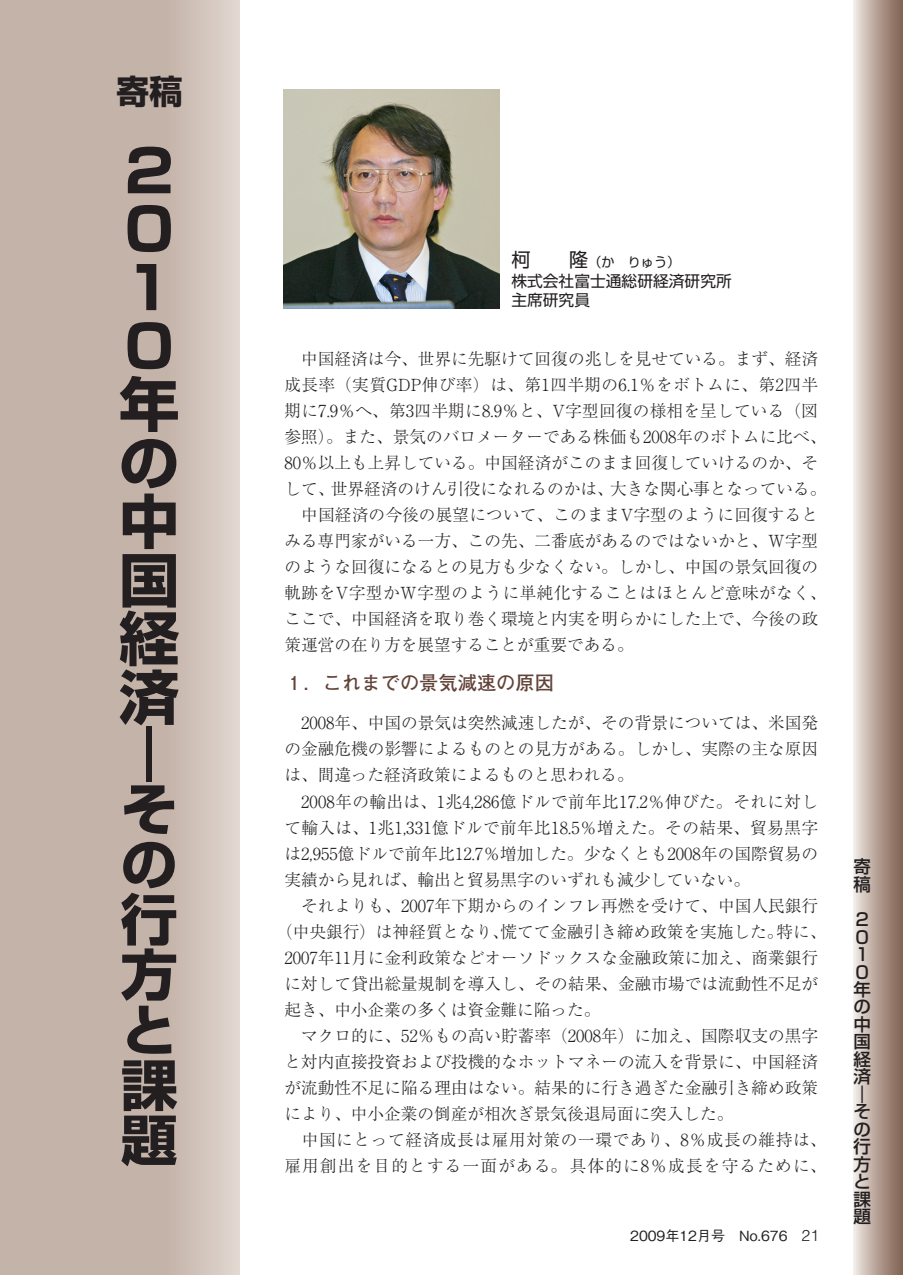
<style>
.page{position:relative;width:903px;height:1275px;background:#fff}
.page>*{position:absolute;margin:0;border:0;box-sizing:border-box;transform-origin:0 0}
.寄稿タテ-見出し{font:700 58.62px/58.4px "Shin Go Pr 5";color:#231f20}
.寄稿タテ-見出し-2{font:700 55.12px/55.1px "Shin Go Pr 5";color:#231f20}
.寄稿タテ-見出し-3{font:700 33.25px "Shin Go Pr 5";color:#231f20}
.寄稿タテ-タイトル大{font:700 19.25px "Futo Go B101 Pr 5";color:#624339}
.t1{font:500 17.5px/17.5px "Shin Go Pr 5";color:#231f20}
.寄稿タテ-本文{font:300 16.62px/26.1px "Ryumin Pr 5";letter-spacing:.005em;color:#231f20;text-align:justify}
.寄稿タテ-本文-2{font:300 16.62px/26.1px "Ryumin Pr 5";letter-spacing:.055em;color:#231f20}
.寄稿タテ-氏名_肩書き{font:15.75px "Shin Go Pr 5";color:#231f20}
.t2{font:500 14px "Gothic BBB Pr 5";color:#231f20}
.寄稿タテ-氏名_肩書き-2{font:13.12px "Shin Go Pr 5";color:#231f20}
.s1{font-size:19.25px}
.s2{font-family:"Helvetica";font-weight:300;font-size:15.75px}
</style>
<div class="page">
<div style="left:0;top:0;width:166px;height:1275px;background:#c4b3a9"></div>
<div style="left:166px;top:0;width:74px;height:1275px;background:linear-gradient(to right,#c4b3a8,#e2d8d2)"></div>
<div style="left:853px;top:0;width:50px;height:1275px;background:linear-gradient(to right,#efe7e2,#7f5f4f)"></div>
<img style="left:283px;top:89px;width:216px;height:219px">
<p class="寄稿タテ-見出し-3" style="left:116px;top:65px;width:68px">寄稿</p>
<p class="寄稿タテ-見出し" style="left:119px;top:138px;width:61px">２<br>０<br>１<br>０年の中国経済</p>
<p class="寄稿タテ-見出し-2" style="left:121px;top:723px;width:58px">︱その行方と課題</p>
<p class="寄稿タテ-氏名_肩書き-2" style="left:511px;top:251px;width:170px"><span class="s1">柯　　隆</span>（か　りゅう）</p>
<p class="寄稿タテ-氏名_肩書き" style="left:511px;top:268px;width:222px">株式会社富士通総研経済研究所</p>
<p class="寄稿タテ-氏名_肩書き" style="left:511px;top:287px;width:80px">主席研究員</p>
<p class="寄稿タテ-本文" style="left:284px;top:344px;width:543px;text-align:left">　中国経済は今、世界に先駆けて回復の兆しを見せている。まず、経済成長率（実質GDP伸び率）は、第1四半期の6.1％をボトムに、第2四半期に7.9％へ、第3四半期に8.9％と、V字型回復の様相を呈している（図参照）。また、景気のバロメーターである株価も2008年のボトムに比べ、80％以上も上昇している。中国経済がこのまま回復していけるのか、そして、世界経済のけん引役になれるのかは、大きな関心事となっている。</p>
<p class="寄稿タテ-本文" style="left:284px;top:500px;width:543px;text-align:left">　中国経済の今後の展望について、このままV字型のように回復するとみる専門家がいる一方、この先、二番底があるのではないかと、W字型のような回復になるとの見方も少なくない。しかし、中国の景気回復の軌跡をV字型かW字型のように単純化することはほとんど意味がなく、ここで、中国経済を取り巻く環境と内実を明らかにした上で、今後の政策運営の在り方を展望することが重要である。</p>
<p class="寄稿タテ-タイトル大" style="left:284px;top:668px;width:271px">₁．これまでの景気減速の原因</p>
<p class="寄稿タテ-本文" style="left:284px;top:709px;width:535px">　2008年、中国の景気は突然減速したが、その背景については、米国発の金融危機の影響によるものとの見方がある。しかし、実際の主な原因は、間違った経済政策によるものと思われる。</p>
<p class="寄稿タテ-本文" style="left:284px;top:787px;width:535px">　2008年の輸出は、1兆4,286億ドルで前年比17.2％伸びた。それに対して輸入は、1兆1,331億ドルで前年比18.5％増えた。その結果、貿易黒字は2,955億ドルで前年比12.7％増加した。少なくとも2008年の国際貿易の実績から見れば、輸出と貿易黒字のいずれも減少していない。</p>
<p class="寄稿タテ-本文" style="left:284px;top:891px;width:535px">　それよりも、2007年下期からのインフレ再燃を受けて、中国人民銀行</p>
<p class="寄稿タテ-本文" style="left:276px;top:917px;width:552px">（中央銀行）は神経質となり、慌てて金融引き締め政策を実施した。特に、</p>
<p class="寄稿タテ-本文" style="left:284px;top:943px;width:535px">2007年11月に金利政策などオーソドックスな金融政策に加え、商業銀行</p>
<p class="寄稿タテ-本文" style="left:284px;top:969px;width:535px">に対して貸出総量規制を導入し、その結果、金融市場では流動性不足が</p>
<p class="寄稿タテ-本文" style="left:284px;top:995px;width:317px">起き、中小企業の多くは資金難に陥った。</p>
<p class="寄稿タテ-本文" style="left:284px;top:1021px;width:535px">　マクロ的に、52％もの高い貯蓄率（2008年）に加え、国際収支の黒字と対内直接投資および投機的なホットマネーの流入を背景に、中国経済が流動性不足に陥る理由はない。結果的に行き過ぎた金融引き締め政策により、中小企業の倒産が相次ぎ景気後退局面に突入した。</p>
<p class="寄稿タテ-本文-2" style="left:284px;top:1126px;width:543px">　中国にとって経済成長は雇用対策の一環であり、8％成長の維持は、雇用創出を目的とする一面がある。具体的に8％成長を守るために、</p>
<p class="t2" style="left:630px;top:1224px;width:190px">2009年12月号　No.676　<span class="s2">21</span></p>
<p class="t1" style="left:853px;top:856px;width:18px">寄稿</p>
<p class="t1" style="left:853px;top:909px;width:19px">２<br>０<br>１<br>０年の中国経済︱その行方と課題</p>
</div>
